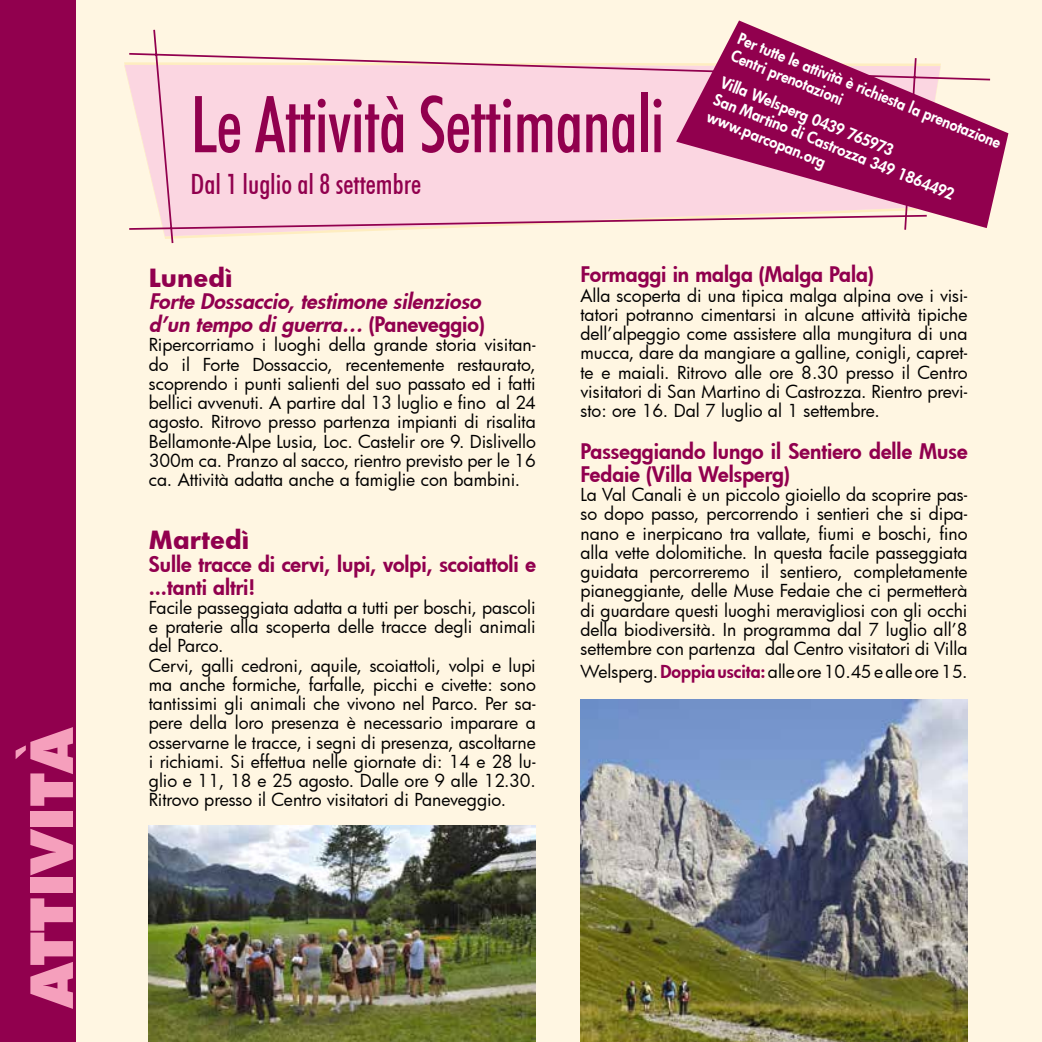
<style>
.page{position:relative;width:1042px;height:1042px;background:#fff6e2}
.page>*{position:absolute;margin:0;border:0;box-sizing:border-box;transform-origin:0 0}
.t1{font:500 condensed 78.75px "Futura BT";letter-spacing:-.01em;color:#91004e;scale:.9 1}
.t2{font:900 59.5px "Futura BT";color:#f59fbc}
.t3{font:500 condensed 28px "Futura BT";color:#91004e}
.t4{font:700 24.5px "Futura";color:#91004e}
.t5{font:800 21px/22.8px "Futura";color:#91004e}
.t6{font:italic 800 21px/22.8px "Futura";color:#91004e}
.t7{font:17.5px/19.2px "Futura";color:#000;text-align:justify}
.t8{font:800 15.75px/18.4px "Futura";color:#fff;scale:.95 1}
.t9{font:800 15.75px/18.4px "Futura";color:#fff;scale:.92 1}
.s1{font-style:normal}
.s2{font-weight:800;color:#91004e}
</style>
<div class="page">
<div style="left:0;top:0;width:75px;height:1042px;background:#91004e"></div>
<svg style="left:127px;top:29px;width:780px;height:215px"></svg>
<svg style="left:676px;top:20px;width:332px;height:208px;fill:#91004e"></svg>
<img style="left:149px;top:825px;width:387px;height:217px">
<img style="left:580px;top:699px;width:387px;height:343px">
<h2 class="t2" style="left:16px;top:1007px;width:280px;rotate:-90deg">ATTIVITÀ</h2>
<h1 class="t1" style="left:191px;top:76px;width:528px">Le Attività Settimanali</h1>
<h3 class="t3" style="left:191px;top:167px;width:232px">Dal 1 luglio al 8 settembre</h3>
<p class="t9" style="left:742px;top:29px;width:308px;rotate:22deg">Per tutte le attività è richiesta la prenotazione<br>Centri prenotazioni</p>
<p class="t8" style="left:725px;top:72px;width:273px;rotate:22deg">Villa Welsperg 0439 765973<br>San Martino di Castrozza 349 1864492 www.parcopan.org</p>
<h3 class="t4" style="left:149px;top:260px;width:85px">Lunedì</h3>
<p class="t6" style="left:149px;top:290px;width:338px">Forte Dossaccio,testimone silenzioso d’un tempo diguerra… <span class="s1">( Pa n eve g g i o )</span></p>
<p class="t7" style="left:149px;top:335px;width:388px">Ripercorriamo i luoghi della grande storia visitan&shy;do il Forte Dossaccio, recentemente restaurato, scoprendo i punti salienti del suo passato ed i fatti bellici avvenuti. A partire dal 13 luglio e fino al 24 agosto. Ritrovo presso partenza impianti di risalita Bellamonte-Alpe Lusia, Loc. Castelir ore 9. Dislivello 300m ca. Pranzo al sacco, rientro previsto per le 16 ca. Attività adatta anche a famiglie con bambini.</p>
<h3 class="t4" style="left:149px;top:523px;width:102px">Martedì</h3>
<p class="t5" style="left:149px;top:552px;width:388px">Sulle tracce di cervi, lupi, volpi, scoiattoli e ...tanti altri!</p>
<p class="t7" style="left:149px;top:597px;width:388px;text-align:left">Facile passeggiata adatta a tutti per boschi, pascoli e praterie alla scoperta delle tracce degli animali del Parco.<br>Cervi, galli cedroni, aquile, scoiattoli, volpi e lupi ma anche formiche, farfalle, picchi e civette: sono tantissimi gli animali che vivono nel Parco. Per sa&shy;pere della loro presenza è necessario imparare a osservarne le tracce, i segni di presenza, ascoltarne i richiami. Si effettua nelle giornate di: 14 e 28 lu&shy;glio e 11, 18 e 25 agosto. Dalle ore 9 alle 12.30.<br>Ritrovo presso il Centro visitatori di Paneveggio.</p>
<p class="t5" style="left:580px;top:263px;width:295px">Formaggi in malga (Malga Pala)</p>
<p class="t7" style="left:580px;top:285px;width:388px">Alla scoperta di una tipica malga alpina ove i visi&shy;tatori potranno cimentarsi in alcune attività tipiche dell’alpeggio come assistere alla mungitura di una mucca, dare da mangiare a galline, conigli, capret&shy;te e maiali. Ritrovo alle ore 8.30 presso il Centro visitatori di San Martino di Castrozza. Rientro previ&shy;sto: ore 16. Dal 7 luglio al 1 settembre.</p>
<p class="t5" style="left:580px;top:439px;width:388px">Passeggiando lungo il Sentiero delle Muse<br>Fedaie (Villa Welsperg)</p>
<p class="t7" style="left:580px;top:485px;width:388px">La Val Canali è un piccolo gioiello da scoprire pas&shy;so dopo passo, percorrendo i sentieri che si dipa&shy;nano e inerpicano tra vallate, fiumi e boschi, fino alla vette dolomitiche. In questa facile passeggiata guidata percorreremo il sentiero, completamente pianeggiante, delle Muse Fedaie che ci permetterà di guardare questi luoghi meravigliosi con gli occhi della biodiversità. In programma dal 7 luglio all’8 settembre con partenza dal Centro visitatori di Villa</p>
<p class="t7" style="left:580px;top:661px;width:388px">Welsperg. <span class="s2">Doppia uscita:</span> alle ore 10.45 e alle ore 15.</p>
</div>
